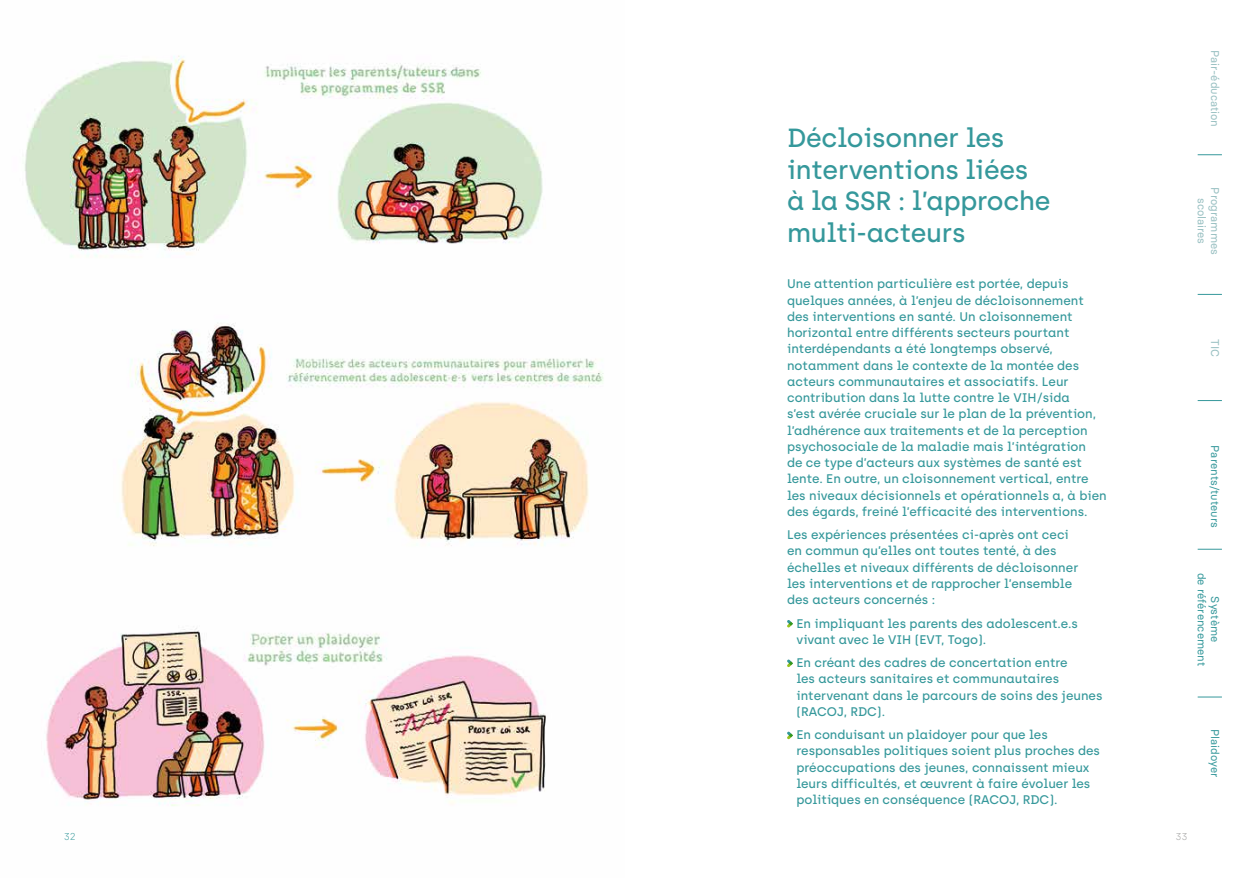
<style>
.page{position:relative;width:1248px;height:886px;background:#fff}
.page>*{position:absolute;margin:0;border:0;box-sizing:border-box;transform-origin:0 0}
.t1{font:500 26.25px/31.5px "Archia";letter-spacing:-.01em;color:#35989b}
.t2{font:500 12.5px/16.2px "Archia";color:#35989b}
.t3{font:11.25px/13.5px "Basier Circle";color:#35989b;text-align:center}
.t4{font:11.25px/13.5px "Basier Circle";color:#97bfc1;text-align:center}
.t5{font:100 10px "Archia";color:#35989b}
.t6{font:100 10px "Archia";color:#9d9d9c}
</style>
<div class="page">
<svg style="left:787px;top:620px;width:6px;height:8px"></svg>
<svg style="left:787px;top:659px;width:6px;height:9px"></svg>
<svg style="left:787px;top:731px;width:6px;height:9px"></svg>
<img style="left:24px;top:55px;width:580px;height:751px">
<svg style="left:1197px;top:155px;width:24px;height:1px"></svg>
<svg style="left:1197px;top:294px;width:24px;height:1px"></svg>
<svg style="left:1197px;top:400px;width:24px;height:1px"></svg>
<svg style="left:1197px;top:549px;width:24px;height:1px"></svg>
<svg style="left:1197px;top:697px;width:24px;height:1px"></svg>
<h1 class="t1" style="left:787px;top:122px;width:265px">Décloisonner les interventions liées à la SSR : l’approche multi-acteurs</h1>
<p class="t2" style="left:787px;top:276px;width:321px">Une attention particulière est portée, depuis quelques années, à l’enjeu de décloisonnement des interventions en santé. Un cloisonnement horizontal entre différents secteurs pourtant interdépendants a été longtemps observé, notamment dans le contexte de la montée des acteurs communautaires et associatifs. Leur contribution dans la lutte contre le VIH/sida<br>s’est avérée cruciale sur le plan de la prévention, l’adhérence aux traitements et de la perception psychosociale de la maladie mais l’intégration<br>de ce type d’acteurs aux systèmes de santé est lente. En outre, un cloisonnement vertical, entre les niveaux décisionnels et opérationnels a, à bien des égards, freiné l’efficacité des interventions.</p>
<p class="t2" style="left:787px;top:526px;width:293px">Les expériences présentées ci-après ont ceci en commun qu’elles ont toutes tenté, à des échelles et niveaux différents de décloisonner les interventions et de rapprocher l’ensemble des acteurs concernés :</p>
<p class="t2" style="left:796px;top:615px;width:283px">En impliquant les parents des adolescent.e.s vivant avec le VIH (EVT, Togo).</p>
<p class="t2" style="left:796px;top:654px;width:307px">En créant des cadres de concertation entre<br>les acteurs sanitaires et communautaires intervenant dans le parcours de soins des jeunes (RACOJ, RDC).</p>
<p class="t2" style="left:796px;top:726px;width:305px">En conduisant un plaidoyer pour que les responsables politiques soient plus proches des préoccupations des jeunes, connaissent mieux leurs difficultés, et œuvrent à faire évoluer les politiques en conséquence (RACOJ, RDC).</p>
<p class="t5" style="left:64px;top:831px;width:14px">32</p>
<p class="t6" style="left:1175px;top:831px;width:14px">33</p>
<p class="t4" style="left:1221px;top:50px;width:79px;rotate:90deg">Pair-éducation</p>
<p class="t4" style="left:1221px;top:187px;width:69px;rotate:90deg">Programmes scolaires</p>
<p class="t4" style="left:1221px;top:339px;width:19px;rotate:90deg">TIC</p>
<p class="t3" style="left:1221px;top:445px;width:84px;rotate:90deg">Parents/tuteurs</p>
<p class="t3" style="left:1221px;top:572px;width:95px;rotate:90deg">Système<br>de référencement</p>
<p class="t3" style="left:1221px;top:729px;width:50px;rotate:90deg">Plaidoyer</p>
</div>
